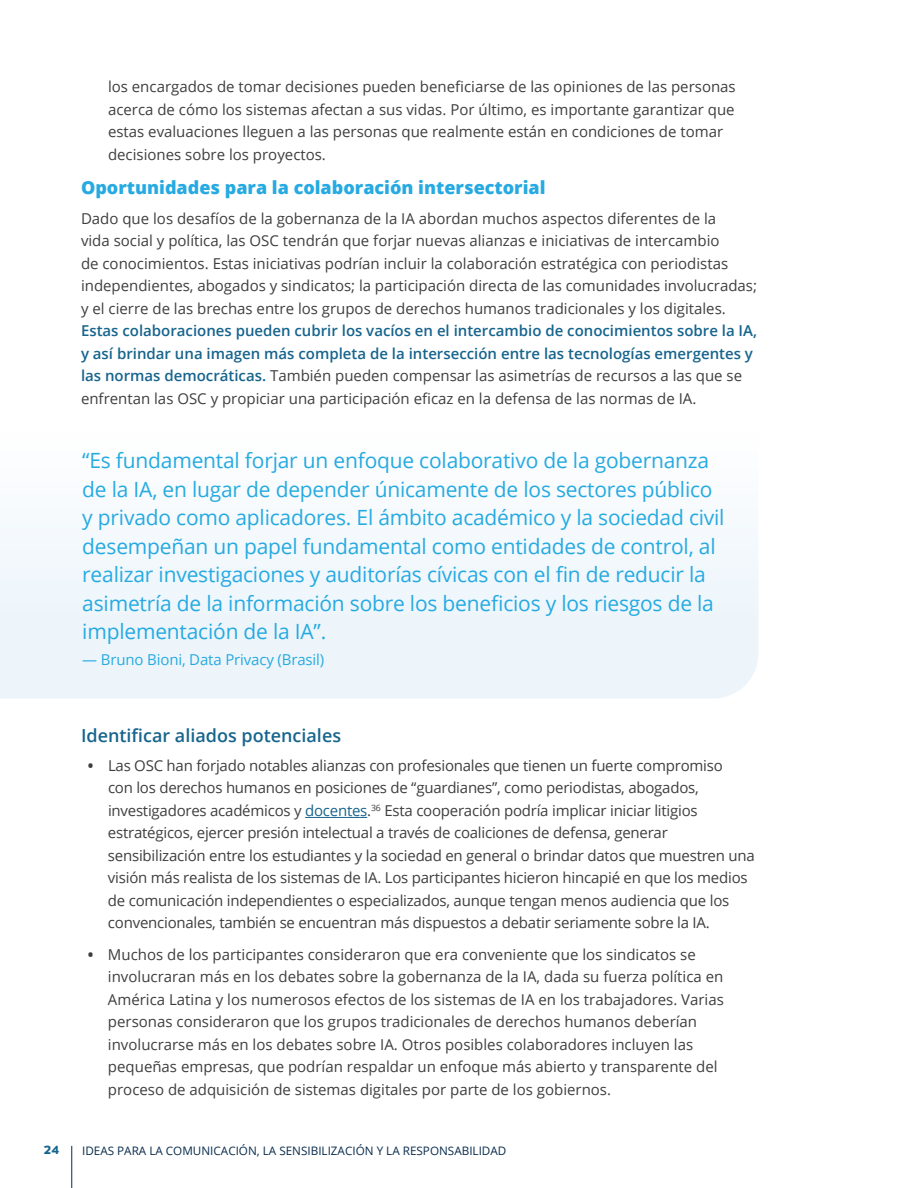
<style>
.page{position:relative;width:918px;height:1188px;background:#fff}
.page>*{position:absolute;margin:0;border:0;box-sizing:border-box;transform-origin:0 0}
.t1{font:21px/28.5px "Open Sans";letter-spacing:-.01em;color:#26aae1}
.t2{font:800 18px "Open Sans";color:#26aae1}
.t3{font:600 18px "Open Sans";color:#17648d}
.t4{font:15px/22.5px "Open Sans";color:#3e3e3f}
.t5{font:600 15px/22.5px "Open Sans";color:#17648d}
.t6{font:15px "Open Sans";letter-spacing:-.01em;color:#26aae1}
.t7{font:11.7px "Open Sans";color:#092c4d}
.t8{font:700 11.7px "Conneqt";color:#17648d}
.s1{font-weight:400;color:#3e3e3f}
.s2{font-weight:700}
.s3{color:#17648d}
</style>
<div class="page">
<hr style="left:71px;top:1146px;width:1px;height:42px;background:#092c4d">
<div style="left:0;top:535px;width:758px;height:164px;background:#edf5fb"></div>
<hr style="left:305px;top:817px;width:62px;height:1px;background:#17648d">
<p class="t4" style="left:108px;top:75px;width:629px">los encargados de tomar decisiones pueden beneficiarse de las opiniones de las personas acerca de cómo los sistemas afectan a sus vidas. Por último, es importante garantizar que estas evaluaciones lleguen a las personas que realmente están en condiciones de tomar decisiones sobre los proyectos.</p>
<p class="t2" style="left:81px;top:174px;width:466px">Oportunidades para la colaboración intersectorial</p>
<p class="t4" style="left:81px;top:207px;width:678px">Dado que los desafíos de la gobernanza de la IA abordan muchos aspectos diferentes de la<br>vida social y política, las OSC tendrán que forjar nuevas alianzas e iniciativas de intercambio<br>de conocimientos. Estas iniciativas podrían incluir la colaboración estratégica con periodistas independientes, abogados y sindicatos; la participación directa de las comunidades involucradas; y el cierre de las brechas entre los grupos de derechos humanos tradicionales y los digitales.</p>
<p class="t5" style="left:81px;top:319px;width:678px">Estas colaboraciones pueden cubrir los vacíos en el intercambio de conocimientos sobre la IA, y así brindar una imagen más completa de la intersección entre las tecnologías emergentes y las normas democráticas. <span class="s1">También pueden compensar las asimetrías de recursos a las que se enfrentan las OSC y propiciar una participación eficaz en la defensa de las normas de IA.</span></p>
<p class="t1" style="left:82px;top:446px;width:644px">“Es fundamental forjar un enfoque colaborativo de la gobernanza de la IA, en lugar de depender únicamente de los sectores público y privado como aplicadores. El ámbito académico y la sociedad civil desempeñan un papel fundamental como entidades de control, al realizar investigaciones y auditorías cívicas con el fin de reducir la asimetría de la información sobre los beneficios y los riesgos de la implementación de la IA”.</p>
<p class="t6" style="left:82px;top:650px;width:244px">— Bruno Bioni, Data Privacy (Brasil)</p>
<p class="t3" style="left:81px;top:723px;width:262px">Identificar aliados potenciales</p>
<p class="t4" style="left:108px;top:754px;width:648px;text-indent:-20px"><span class="s2">•</span> Las OSC han forjado notables alianzas con profesionales que tienen un fuerte compromiso<br>con los derechos humanos en posiciones de “guardianes”, como periodistas, abogados, investigadores académicos y <span class="s3">docentes</span>. <sup>36</sup> Esta cooperación podría implicar iniciar litigios estratégicos, ejercer presión intelectual a través de coaliciones de defensa, generar sensibilización entre los estudiantes y la sociedad en general o brindar datos que muestren una visión más realista de los sistemas de IA. Los participantes hicieron hincapié en que los medios de comunicación independientes o especializados, aunque tengan menos audiencia que los convencionales, también se encuentran más dispuestos a debatir seriamente sobre la IA.</p>
<p class="t4" style="left:108px;top:943px;width:617px;text-indent:-20px"><span class="s2">•</span> Muchos de los participantes consideraron que era conveniente que los sindicatos se involucraran más en los debates sobre la gobernanza de la IA, dada su fuerza política en América Latina y los numerosos efectos de los sistemas de IA en los trabajadores. Varias personas consideraron que los grupos tradicionales de derechos humanos deberían involucrarse más en los debates sobre IA. Otros posibles colaboradores incluyen las pequeñas empresas, que podrían respaldar un enfoque más abierto y transparente del proceso de adquisición de sistemas digitales por parte de los gobiernos.</p>
<p class="t8" style="left:43px;top:1142px;width:17px">24</p>
<p class="t7" style="left:82px;top:1143px;width:426px">IDEAS PARA LA COMUNICACIÓN, LA SENSIBILIZACIÓN Y LA RESPONSABILIDAD</p>
</div>
